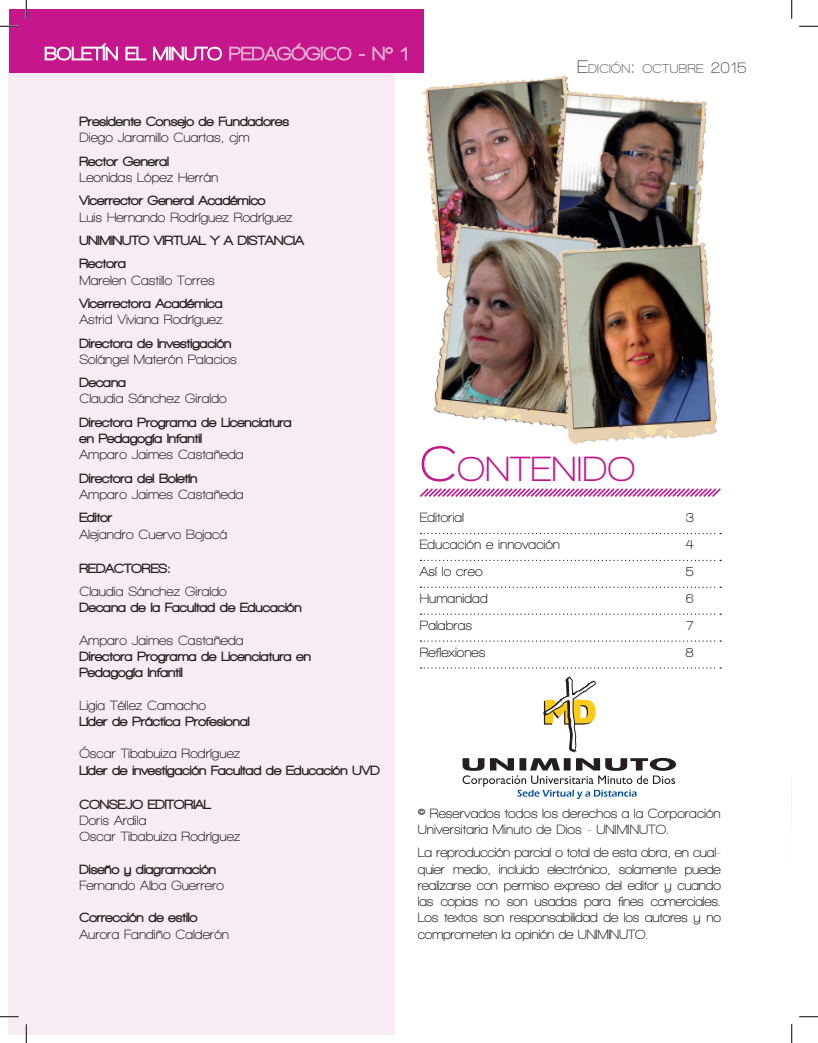
<style>
.page{position:relative;width:818px;height:1043px;background:#fff}
.page>*{position:absolute;margin:0;border:0;box-sizing:border-box;transform-origin:0 0}
.TITULO_EDITORIAL{font:700 35.88px "Walkway";letter-spacing:.02em;color:#c5168c}
.body_text{font:700 13.75px/16.2px "Walkway";color:#231f20}
.body_text-2{font:900 13.75px/16.2px "Walkway";color:#231f20}
.tdc{font:700 13.75px "Walkway";color:#231f20}
.t1{font:700 13.12px "Walkway";letter-spacing:.02em;color:#636366}
.s1{font-size:18.75px}
.s2{font-size:16.25px}
.s3{font-size:51.25px}
</style>
<div class="page">
<div style="left:9px;top:26px;width:385px;height:1008px;background:#f8ecf4"></div>
<svg style="left:462px;top:758px;width:214px;height:41px"></svg>
<svg style="left:544px;top:676px;width:51px;height:75px"></svg>
<svg style="left:791px;top:776px;width:1px;height:14px"></svg>
<svg style="left:791px;top:790px;width:1px;height:39px"></svg>
<svg style="left:420px;top:533px;width:301px;height:1px"></svg>
<svg style="left:420px;top:560px;width:301px;height:1px"></svg>
<svg style="left:420px;top:586px;width:301px;height:2px"></svg>
<svg style="left:420px;top:613px;width:301px;height:2px"></svg>
<svg style="left:420px;top:640px;width:301px;height:1px"></svg>
<svg style="left:420px;top:667px;width:301px;height:1px"></svg>
<svg style="left:420px;top:488px;width:301px;height:9px"></svg>
<div style="left:9px;top:9px;width:414px;height:64px;background:#c5168c"></div>
<svg style="left:45px;top:43px;width:73px;height:18px"></svg>
<svg style="left:126px;top:47px;width:20px;height:13px"></svg>
<svg style="left:153px;top:47px;width:69px;height:14px"></svg>
<svg style="left:229px;top:43px;width:122px;height:18px"></svg>
<svg style="left:372px;top:47px;width:21px;height:13px"></svg>
<svg style="left:400px;top:47px;width:7px;height:13px"></svg>
<img style="left:422px;top:75px;width:147px;height:146px">
<img style="left:544px;top:88px;width:163px;height:154px">
<img style="left:433px;top:221px;width:169px;height:206px">
<img style="left:557px;top:242px;width:160px;height:202px">
<svg style="left:0;top:25px;width:19px;height:2px"></svg>
<svg style="left:799px;top:25px;width:19px;height:2px"></svg>
<svg style="left:0;top:1015px;width:19px;height:2px"></svg>
<svg style="left:799px;top:1016px;width:19px;height:1px"></svg>
<svg style="left:25px;top:0;width:2px;height:19px"></svg>
<svg style="left:25px;top:1024px;width:2px;height:18px"></svg>
<svg style="left:791px;top:0;width:1px;height:19px"></svg>
<svg style="left:791px;top:1024px;width:1px;height:18px"></svg>
<p class="body_text-2" style="left:79px;top:113px;width:211px">Presidente Consejo de Fundadores</p>
<p class="body_text" style="left:79px;top:130px;width:172px">Diego Jaramillo Cuartas, cjm</p>
<p class="body_text-2" style="left:79px;top:153px;width:91px">Rector General</p>
<p class="body_text" style="left:79px;top:169px;width:140px">Leonidas López Herrán</p>
<p class="body_text-2" style="left:79px;top:192px;width:187px">Vicerrector General Académico</p>
<p class="body_text" style="left:79px;top:209px;width:215px">Luis Hernando Rodríguez Rodríguez</p>
<p class="body_text-2" style="left:79px;top:232px;width:226px">UNIMINUTO VIRTUAL Y A DISTANCIA</p>
<p class="body_text-2" style="left:79px;top:255px;width:48px">Rectora</p>
<p class="body_text" style="left:79px;top:272px;width:137px">Marelen Castillo Torres</p>
<p class="body_text-2" style="left:79px;top:295px;width:144px">Vicerrectora Académica</p>
<p class="body_text" style="left:79px;top:311px;width:145px">Astrid Viviana Rodríguez</p>
<p class="body_text-2" style="left:79px;top:335px;width:153px">Directora de Investigación</p>
<p class="body_text" style="left:79px;top:351px;width:159px">Solángel Materón Palacios</p>
<p class="body_text-2" style="left:79px;top:374px;width:48px">Decana</p>
<p class="body_text" style="left:79px;top:390px;width:149px">Claudia Sánchez Giraldo</p>
<p class="body_text-2" style="left:79px;top:414px;width:214px">Directora Programa de Licenciatura en Pedagogía Infantil</p>
<p class="body_text" style="left:79px;top:446px;width:166px">Amparo Jaimes Castañeda</p>
<p class="body_text-2" style="left:79px;top:470px;width:119px">Directora del Boletín</p>
<p class="body_text" style="left:79px;top:486px;width:166px">Amparo Jaimes Castañeda</p>
<p class="body_text-2" style="left:79px;top:509px;width:34px">Editor</p>
<p class="body_text" style="left:79px;top:525px;width:149px">Alejandro Cuervo Bojacá</p>
<p class="body_text-2" style="left:79px;top:559px;width:93px">REDACTORES:</p>
<p class="body_text" style="left:79px;top:583px;width:149px">Claudia Sánchez Giraldo</p>
<p class="body_text-2" style="left:79px;top:599px;width:224px">Decana de la Facultad de Educación</p>
<p class="body_text" style="left:79px;top:631px;width:166px">Amparo Jaimes Castañeda</p>
<p class="body_text-2" style="left:79px;top:648px;width:233px">Directora Programa de Licenciatura en<br>Pedagogía Infantil</p>
<p class="body_text" style="left:79px;top:696px;width:128px">Ligia Téllez Camacho</p>
<p class="body_text-2" style="left:79px;top:713px;width:172px">Líder de Práctica Profesional</p>
<p class="body_text" style="left:79px;top:745px;width:162px">Óscar Tibabuiza Rodríguez</p>
<p class="body_text-2" style="left:79px;top:761px;width:302px">Líder de investigación Facultad de Educación UVD</p>
<p class="body_text-2" style="left:79px;top:795px;width:133px">CONSEJO EDITORIAL</p>
<p class="body_text" style="left:79px;top:812px;width:69px">Doris Ardila</p>
<p class="body_text" style="left:79px;top:828px;width:162px">Oscar Tibabuiza Rodríguez</p>
<p class="body_text-2" style="left:79px;top:860px;width:138px">Diseño y diagramación</p>
<p class="body_text" style="left:79px;top:877px;width:146px">Fernando Alba Guerrero</p>
<p class="body_text-2" style="left:79px;top:909px;width:119px">Corrección de estilo</p>
<p class="body_text" style="left:79px;top:925px;width:151px">Aurora Fandiño Calderón</p>
<p class="t1" style="left:577px;top:61px;width:171px"><span class="s1">E</span>DICIÓN<span class="s1">:</span> OCTUBRE <span class="s2">2015</span></p>
<p class="TITULO_EDITORIAL" style="left:420px;top:450px;width:217px"><span class="s3">C</span>ONTENIDO</p>
<p class="tdc" style="left:420px;top:510px;width:46px">Editorial</p>
<p class="tdc" style="left:685px;top:510px;width:10px">3</p>
<p class="tdc" style="left:420px;top:537px;width:142px">Educación e innovación</p>
<p class="tdc" style="left:685px;top:537px;width:10px">4</p>
<p class="tdc" style="left:420px;top:564px;width:64px">Así lo creo</p>
<p class="tdc" style="left:685px;top:564px;width:10px">5</p>
<p class="tdc" style="left:420px;top:591px;width:69px">Humanidad</p>
<p class="tdc" style="left:685px;top:591px;width:10px">6</p>
<p class="tdc" style="left:420px;top:617px;width:54px">Palabras</p>
<p class="tdc" style="left:685px;top:617px;width:10px">7</p>
<p class="tdc" style="left:420px;top:644px;width:67px">Reflexiones</p>
<p class="tdc" style="left:685px;top:644px;width:10px">8</p>
<p class="body_text" style="left:418px;top:805px;width:304px">© Reservados todos los derechos a la Corporación<br>Universitaria Minuto de Dios - UNIMINUTO.</p>
<p class="body_text" style="left:418px;top:844px;width:304px;text-align:justify">La reproducción parcial o total de esta obra, en cual&shy;quier medio, incluido electrónico, solamente puede realizarse con permiso expreso del editor y cuando las copias no son usadas para fines comerciales.<br>Los textos son responsabilidad de los autores y no comprometen la opinión de UNIMINUTO.</p>
</div>
